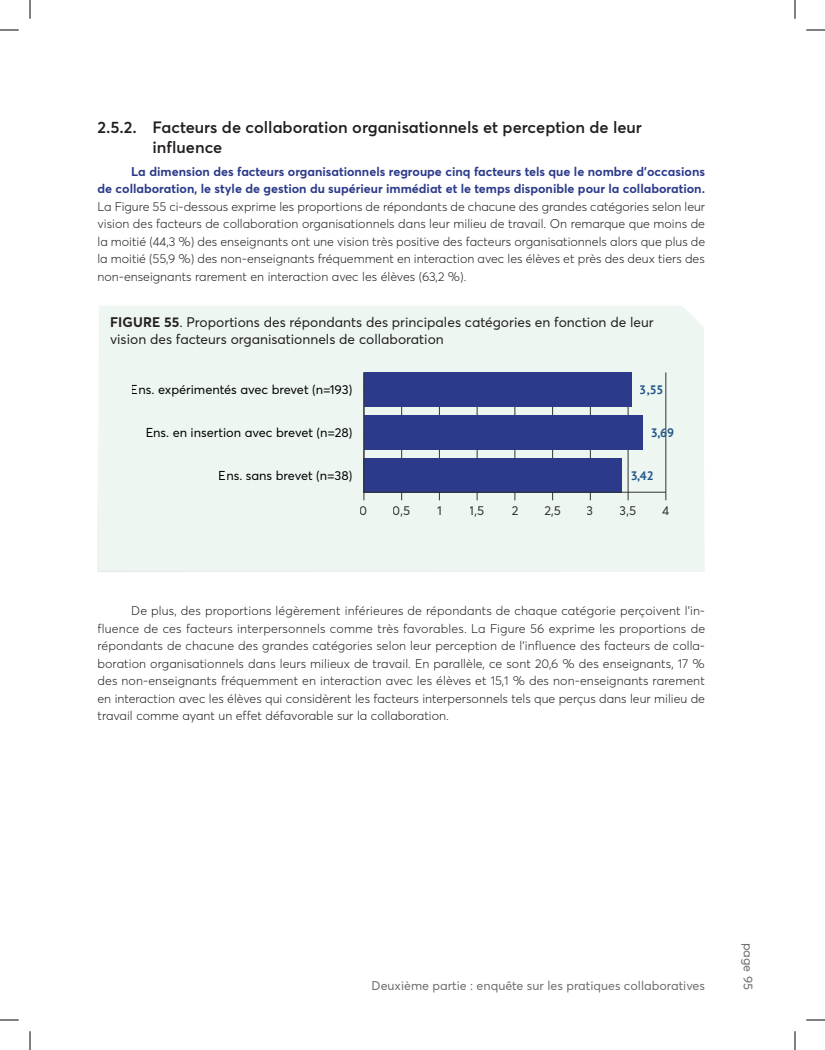
<style>
.page{position:relative;width:825px;height:1050px;background:#fff}
.page>*{position:absolute;margin:0;border:0;box-sizing:border-box;transform-origin:0 0}
.t1{font:600 16.25px/20px "Averta Std";color:#231f20}
.Légende_figure{font:13.75px/16.2px "Averta Std";color:#231f20}
.t2{font:12.75px "Averta Std";color:#000}
.t3{font:12.75px "Averta Std";color:#333}
.Texte_régulier{font:300 12.5px/17.5px "Averta Std";color:#231f20;text-align:justify}
.t4{font:12.5px "Averta Std";color:#6c6d70}
.t5{font:700 12.25px "PT Sans";color:#22578a}
.s1{font-weight:700;color:#2b3a8a}
.s2{font-weight:700}
</style>
<div class="page">
<svg style="left:97px;top:306px;width:608px;height:266px;background:#cad4de"></svg>
<svg style="left:0;top:29px;width:19px;height:2px"></svg>
<svg style="left:806px;top:29px;width:19px;height:2px"></svg>
<svg style="left:0;top:1019px;width:19px;height:2px"></svg>
<svg style="left:806px;top:1019px;width:19px;height:2px"></svg>
<svg style="left:29px;top:0;width:2px;height:19px"></svg>
<svg style="left:29px;top:1031px;width:2px;height:19px"></svg>
<svg style="left:794px;top:0;width:2px;height:19px"></svg>
<svg style="left:794px;top:1031px;width:2px;height:19px"></svg>
<p class="t1" style="left:152px;top:117px;width:491px;text-indent:-55px">2.5.2. Facteurs de collaboration organisationnels et perception de leur influence</p>
<p class="Texte_régulier" style="left:98px;top:162px;width:609px;text-indent:34px"><span class="s1">La dimension des facteurs organisationnels regroupe cinq facteurs tels que le nombre d’occasions de collaboration, le style de gestion du supérieur immédiat et le temps disponible pour la collaboration.<br></span>La Figure 55 ci-dessous exprime les proportions de répondants de chacune des grandes catégories selon leur vision des facteurs de collaboration organisationnels dans leur milieu de travail. On remarque que moins de la moitié (44,3 %) des enseignants ont une vision très positive des facteurs organisationnels alors que plus de la moitié (55,9 %) des non-enseignants fréquemment en interaction avec les élèves et près des deux tiers des non-enseignants rarement en interaction avec les élèves (63,2 %).</p>
<p class="Légende_figure" style="left:110px;top:314px;width:545px"><span class="s2">FIGURE 55</span>. Proportions des répondants des principales catégories en fonction de leur vision des facteurs organisationnels de collaboration</p>
<p class="t2" style="left:131px;top:382px;width:223px">Ens. expérimentés avec brevet (n=193)</p>
<p class="t2" style="left:146px;top:424px;width:208px">Ens. en insertion avec brevet (n=28)</p>
<p class="t2" style="left:219px;top:467px;width:135px">Ens. sans brevet (n=38)</p>
<p class="t5" style="left:640px;top:382px;width:25px">3,55</p>
<p class="t5" style="left:651px;top:425px;width:25px">3,69</p>
<p class="t5" style="left:630px;top:467px;width:25px">3,42</p>
<p class="t3" style="left:360px;top:503px;width:10px">0</p>
<p class="t3" style="left:393px;top:503px;width:19px">0,5</p>
<p class="t3" style="left:437px;top:503px;width:6px">1</p>
<p class="t3" style="left:470px;top:503px;width:16px">1,5</p>
<p class="t3" style="left:512px;top:503px;width:8px">2</p>
<p class="t3" style="left:544px;top:503px;width:18px">2,5</p>
<p class="t3" style="left:587px;top:503px;width:8px">3</p>
<p class="t3" style="left:620px;top:503px;width:18px">3,5</p>
<p class="t3" style="left:662px;top:503px;width:9px">4</p>
<p class="Texte_régulier" style="left:98px;top:602px;width:609px;text-indent:34px">De plus, des proportions légèrement inférieures de répondants de chaque catégorie perçoivent l’in&shy;fluence de ces facteurs interpersonnels comme très favorables. La Figure 56 exprime les proportions de répondants de chacune des grandes catégories selon leur perception de l’influence des facteurs de colla&shy;boration organisationnels dans leurs milieux de travail. En parallèle, ce sont 20,6 % des enseignants, 17 % des non-enseignants fréquemment en interaction avec les élèves et 15,1 % des non-enseignants rarement en interaction avec les élèves qui considèrent les facteurs interpersonnels tels que perçus dans leur milieu de travail comme ayant un effet défavorable sur la collaboration.</p>
<p class="t4" style="left:372px;top:978px;width:335px">Deuxième partie : enquête sur les pratiques collaboratives</p>
<p class="t4" style="left:756px;top:943px;width:49px;rotate:90deg">page 95</p>
</div>
